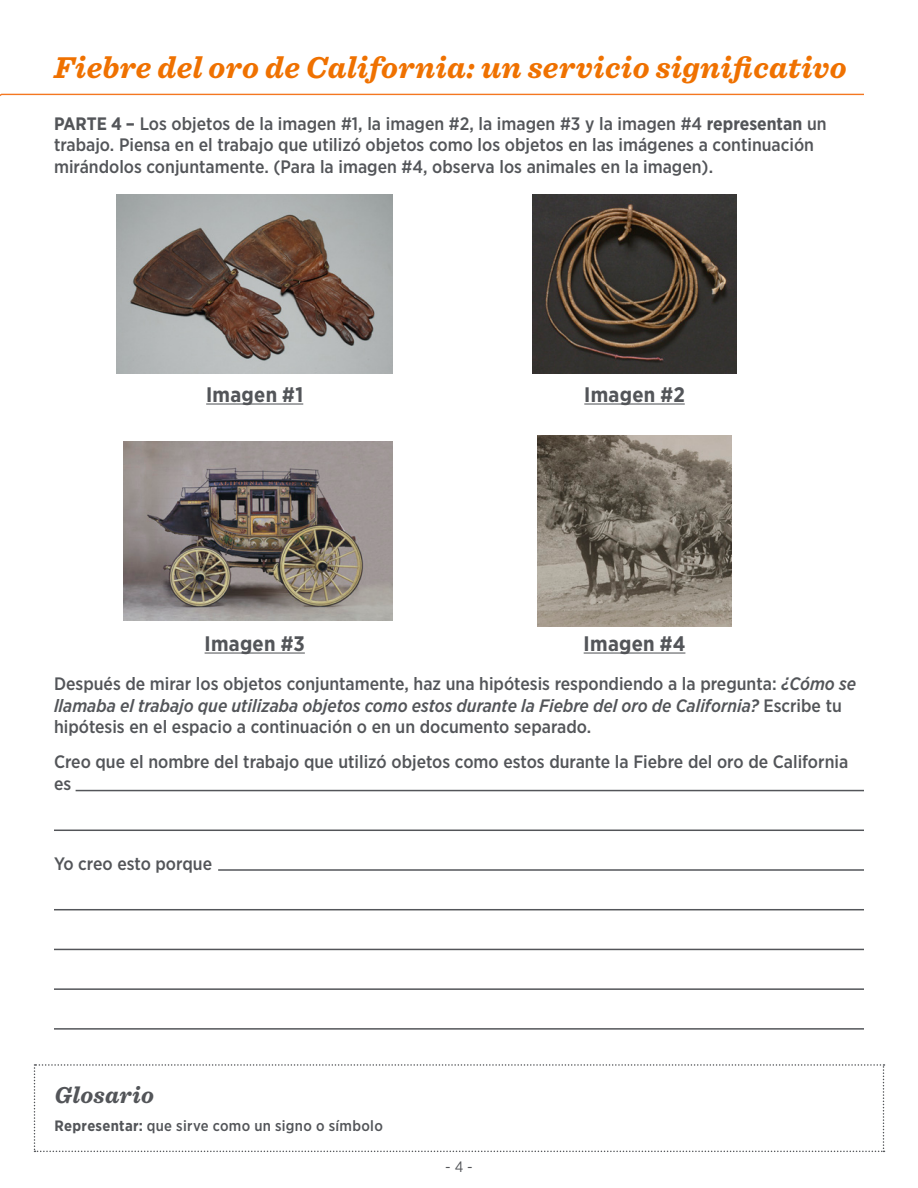
<style>
.page{position:relative;width:918px;height:1188px;background:#fff}
.page>*{position:absolute;margin:0;border:0;box-sizing:border-box;transform-origin:0 0}
.t1{font:italic 700 31.5px "Sentinel";letter-spacing:.01em;color:#ef7100}
._1_1_Header{font:italic 700 24px "Sentinel";letter-spacing:.015em;color:#535559}
._1_1_Header-2{font:700 21px "Gotham Narrow";letter-spacing:.015em;color:#535559}
.t2{font:500 18px/21.6px "Gotham Narrow";color:#535559}
._1_1_Header-3{font:500 15px "Gotham Narrow";letter-spacing:.02em;color:#535559}
.t3{font:15px "Gotham Narrow";color:#535559}
.s1{font-weight:700}
.s2{font-style:italic}
</style>
<div class="page">
<svg style="left:0;top:93px;width:864px;height:3px;background:#f9bf96"></svg>
<hr style="left:54px;top:830px;width:810px;height:1px;background:#535559">
<hr style="left:218px;top:869px;width:646px;height:2px;background:#535559">
<img style="left:537px;top:435px;width:195px;height:192px">
<hr style="left:54px;top:909px;width:810px;height:1px;background:#535559">
<hr style="left:54px;top:949px;width:810px;height:1px;background:#535559">
<hr style="left:54px;top:988px;width:810px;height:2px;background:#535559">
<hr style="left:54px;top:1028px;width:810px;height:2px;background:#535559">
<hr style="left:584px;top:653px;width:101px;height:1px;background:#535559">
<hr style="left:206px;top:403px;width:97px;height:2px;background:#535559">
<img style="left:117px;top:194px;width:276px;height:180px">
<img style="left:532px;top:194px;width:205px;height:180px">
<img style="left:123px;top:441px;width:270px;height:180px">
<hr style="left:584px;top:403px;width:101px;height:2px;background:#535559">
<hr style="left:205px;top:653px;width:100px;height:1px;background:#535559">
<svg style="left:34px;top:1064px;width:851px;height:88px"></svg>
<hr style="left:76px;top:790px;width:788px;height:1px;background:#535559">
<h1 class="t1" style="left:54px;top:42px;width:794px">Fiebre del oro de California: un servicio significativo</h1>
<p class="t2" style="left:54px;top:112px;width:774px"><span class="s1">PARTE 4 –</span> Los objetos de la imagen #1, la imagen #2, la imagen #3 y la imagen #4 <span class="s1">representan</span> un trabajo. Piensa en el trabajo que utilizó objetos como los objetos en las imágenes a continuación mirándolos conjuntamente. (Para la imagen #4, observa los animales en la imagen).</p>
<p class="_1_1_Header-2" style="left:206px;top:381px;width:99px">Imagen #1</p>
<p class="_1_1_Header-2" style="left:584px;top:381px;width:102px">Imagen #2</p>
<p class="_1_1_Header-2" style="left:205px;top:630px;width:102px">Imagen #3</p>
<p class="_1_1_Header-2" style="left:584px;top:630px;width:103px">Imagen #4</p>
<p class="t2" style="left:54px;top:673px;width:804px">Después de mirar los objetos conjuntamente, haz una hipótesis respondiendo a la pregunta: <span class="s2">¿Cómo se llamaba el trabajo que utilizaba objetos como estos durante la Fiebre del oro de California?</span> Escribe tu hipótesis en el espacio a continuación o en un documento separado.</p>
<p class="t2" style="left:54px;top:751px;width:796px">Creo que el nombre del trabajo que utilizó objetos como estos durante la Fiebre del oro de California es</p>
<p class="t2" style="left:54px;top:853px;width:160px">Yo creo esto porque</p>
<p class="_1_1_Header" style="left:55px;top:1076px;width:101px">Glosario</p>
<p class="_1_1_Header-3" style="left:55px;top:1116px;width:330px"><span class="s1">Representar:</span> que sirve como un signo o símbolo</p>
<p class="t3" style="left:445px;top:1157px;width:29px">- 4 -</p>
</div>
